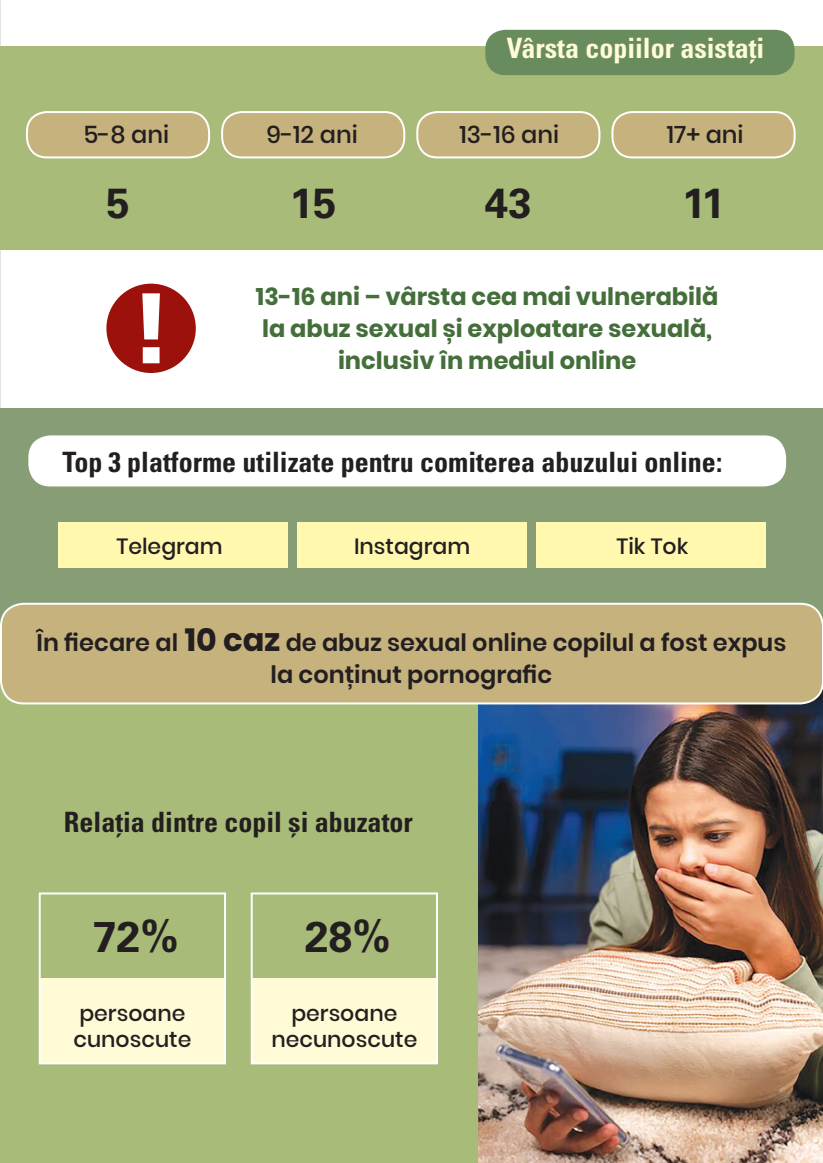
<style>
.page{position:relative;width:823px;height:1163px;background:#fff}
.page>*{position:absolute;margin:0;border:0;box-sizing:border-box;transform-origin:0 0}
.t1{font:700 43px "Univers LTCYR 65";color:#231f20}
.t2{font:700 42px "Univers LTCYR 65";color:#231f20}
.t3{font:28px "Univers LTCYR 67 Bold Cond";color:#231f20}
.t4{font:28px "Univers LTCYR 67 Bold Cond";color:#fffbd6}
.t5{font:700 24px/32px "Poppins";color:#446e3a;text-align:center}
.t6{font:600 24px/32px "Poppins";color:#231f20;text-align:center}
.t7{font:500 24px "Poppins";color:#231f20}
.t8{font:500 22px/26px "Poppins";color:#231f20;text-align:center}
.s1{font-weight:700;font-size:32px}
</style>
<div class="page">
<hr style="left:822px;top:47px;width:1px;height:1115px;background:#879d76">
<div style="left:0;top:408px;width:822px;height:754px;background:#879d76"></div>
<hr style="left:0;top:167px;width:1px;height:301px;background:#e5d3b3">
<hr style="left:822px;top:47px;width:1px;height:361px;background:#dbeab9">
<div style="left:0;top:47px;width:822px;height:203px;background:#a9bb79"></div>
<div style="left:28px;top:435px;width:757px;height:51px;background:#fff;border-radius:22px"></div>
<div style="left:485px;top:30px;width:309px;height:45px;background:#698c5f;border-radius:20px"></div>
<div style="left:27px;top:112px;width:182px;height:45px;background:#c6b27c;border-radius:20px"></div>
<div style="left:26px;top:111px;width:184px;height:47px;border:2px solid #fff;border-radius:20px"></div>
<div style="left:222px;top:112px;width:182px;height:45px;background:#c6b27c;border-radius:20px"></div>
<div style="left:221px;top:111px;width:184px;height:47px;border:2px solid #fff;border-radius:20px"></div>
<div style="left:417px;top:112px;width:182px;height:45px;background:#c6b27c;border-radius:20px"></div>
<div style="left:416px;top:111px;width:184px;height:47px;border:2px solid #fff;border-radius:20px"></div>
<div style="left:612px;top:112px;width:182px;height:45px;background:#c6b27c;border-radius:20px"></div>
<div style="left:611px;top:111px;width:184px;height:47px;border:2px solid #fff;border-radius:20px"></div>
<div style="left:106px;top:283px;width:90px;height:90px;background:#9d110d;border-radius:50%"></div>
<svg style="left:142px;top:293px;width:18px;height:70px"></svg>
<img style="left:477px;top:686px;width:345px;height:476px">
<div style="left:58px;top:522px;width:230px;height:45px;background:#fff8ae"></div>
<div style="left:297px;top:522px;width:230px;height:45px;background:#fff8ae"></div>
<div style="left:536px;top:522px;width:229px;height:45px;background:#fff8ae"></div>
<div style="left:0;top:664px;width:477px;height:498px;background:#a9bb79"></div>
<div style="left:252px;top:977px;width:184px;height:85px;background:#fffbd6"></div>
<div style="left:250px;top:892px;width:188px;height:172px;border:2px solid #fbfdfe"></div>
<div style="left:40px;top:978px;width:184px;height:85px;background:#fffbd6"></div>
<div style="left:39px;top:892px;width:187px;height:172px;border:2px solid #fbfdfe"></div>
<div style="left:1px;top:603px;width:821px;height:100px;background:#c6b27c;border-radius:23px"></div>
<div style="left:0;top:602px;width:822px;height:102px;border:2px solid #fff;border-radius:23px"></div>
<hr style="left:0;top:764px;width:1px;height:398px;background:#dbeab9">
<p class="t4" style="left:506px;top:31px;width:259px">Vârsta copiilor asistați</p>
<p class="t7" style="left:83px;top:121px;width:87px">5-8 ani</p>
<p class="t7" style="left:266px;top:121px;width:93px">9-12 ani</p>
<p class="t7" style="left:459px;top:121px;width:101px">13-16 ani</p>
<p class="t7" style="left:666px;top:121px;width:78px">17+ ani</p>
<h2 class="t2" style="left:106px;top:173px;width:25px">5</h2>
<h2 class="t2" style="left:289px;top:173px;width:48px">15</h2>
<h2 class="t2" style="left:484px;top:173px;width:48px">43</h2>
<h2 class="t2" style="left:681px;top:173px;width:44px">11</h2>
<p class="t5" style="left:256px;top:280px;width:464px">13-16 ani – vârsta cea mai vulnerabilă la abuz sexual și exploatare sexuală, inclusiv în mediul online</p>
<p class="t3" style="left:62px;top:444px;width:661px">Top 3 platforme utilizate pentru comiterea abuzului online:</p>
<p class="t8" style="left:116px;top:533px;width:108px">Telegram</p>
<p class="t8" style="left:354px;top:533px;width:118px">Instagram</p>
<p class="t8" style="left:616px;top:533px;width:73px">Tik Tok</p>
<p class="t6" style="left:37px;top:626px;width:750px">În fiecare al <span class="s1">10 caz</span> de abuz sexual online copilul a fost expus la conținut pornografic</p>
<p class="t3" style="left:64px;top:804px;width:350px">Relația dintre copil și abuzator</p>
<h1 class="t1" style="left:93px;top:906px;width:87px">72%</h1>
<p class="t8" style="left:73px;top:1000px;width:119px;text-align:left">persoane cunoscute</p>
<h1 class="t1" style="left:304px;top:906px;width:87px">28%</h1>
<p class="t8" style="left:271px;top:1000px;width:147px">persoane necunoscute</p>
</div>
